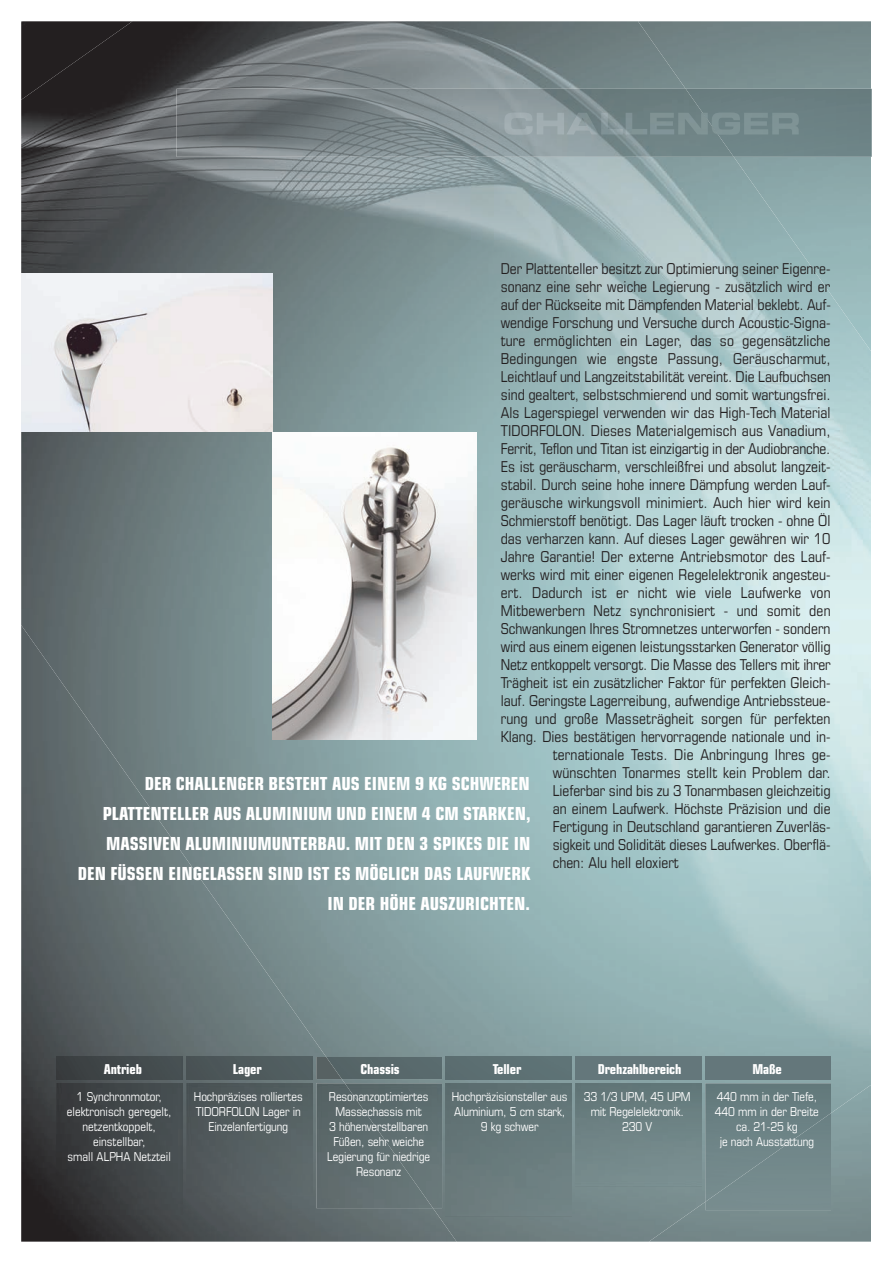
<style>
.page{position:relative;width:893px;height:1263px;background:#fff}
.page>*{position:absolute;margin:0;border:0;box-sizing:border-box;transform-origin:0 0}
.t1{font:700 condensed 18px/30.2px "Eurostile";color:#fff;text-align:right}
.t2{font:condensed 15px "Eurostile";color:#231f20}
.t3{font:700 condensed 13.65px "Eurostile";letter-spacing:-.01em;color:#fff}
.t4{font:condensed 12.3px/15px "Eurostile";letter-spacing:-.01em;color:#fff;text-align:center}
</style>
<div class="page">
<img style="left:21px;top:21px;width:851px;height:1221px">
<img style="left:57px;top:1083px;width:126px;height:132px">
<img style="left:57px;top:1057px;width:126px;height:22px">
<div style="left:186px;top:1057px;width:126px;height:22px;background:#4e5a5c"></div>
<img style="left:316px;top:1057px;width:10px;height:22px">
<div style="left:326px;top:1057px;width:116px;height:22px;background:#576769"></div>
<div style="left:446px;top:1057px;width:126px;height:22px;background:#5d7073"></div>
<div style="left:575px;top:1057px;width:126px;height:22px;background:#64777b"></div>
<div style="left:705px;top:1057px;width:126px;height:22px;background:#64777b"></div>
<img style="left:187px;top:1083px;width:125px;height:112px">
<img style="left:316px;top:1083px;width:29px;height:125px">
<img style="left:345px;top:1083px;width:97px;height:125px">
<img style="left:446px;top:1083px;width:126px;height:133px">
<img style="left:575px;top:1083px;width:126px;height:104px">
<img style="left:705px;top:1202px;width:126px;height:8px">
<img style="left:705px;top:1083px;width:126px;height:119px">
<div style="left:734px;top:89px;width:138px;height:68px;background:#6c8184"></div>
<img style="left:176px;top:89px;width:558px;height:68px">
<img style="left:718px;top:113px;width:81px;height:22px">
<img style="left:504px;top:113px;width:214px;height:22px">
<img style="left:21px;top:274px;width:251px;height:158px">
<img style="left:272px;top:432px;width:204px;height:308px">
<p class="t2" style="left:501px;top:263px;width:331px">Der Plattenteller besitzt zur Optimierung seiner Eigenre-</p>
<p class="t2" style="left:501px;top:281px;width:331px">sonanz eine sehr weiche Legierung - zusätzlich wird er</p>
<p class="t2" style="left:501px;top:299px;width:331px">auf der Rückseite mit Dämpfenden Material beklebt. Auf-</p>
<p class="t2" style="left:501px;top:317px;width:331px">wendige Forschung und Versuche durch Acoustic-Signa-</p>
<p class="t2" style="left:501px;top:335px;width:331px">ture ermöglichten ein Lager, das so gegensätzliche</p>
<p class="t2" style="left:501px;top:353px;width:331px">Bedingungen wie engste Passung, Geräuscharmut,</p>
<p class="t2" style="left:501px;top:371px;width:332px">Leichtlauf und Langzeitstabilität vereint. Die Laufbuchsen</p>
<p class="t2" style="left:501px;top:389px;width:331px">sind gealtert, selbstschmierend und somit wartungsfrei.</p>
<p class="t2" style="left:501px;top:407px;width:331px">Als Lagerspiegel verwenden wir das High-Tech Material</p>
<p class="t2" style="left:501px;top:425px;width:331px">TIDORFOLON. Dieses Materialgemisch aus Vanadium,</p>
<p class="t2" style="left:501px;top:443px;width:331px">Ferrit, Teflon und Titan ist einzigartig in der Audiobranche.</p>
<p class="t2" style="left:501px;top:461px;width:331px">Es ist geräuscharm, verschleißfrei und absolut langzeit-</p>
<p class="t2" style="left:501px;top:479px;width:331px">stabil. Durch seine hohe innere Dämpfung werden Lauf-</p>
<p class="t2" style="left:501px;top:497px;width:331px">geräusche wirkungsvoll minimiert. Auch hier wird kein</p>
<p class="t2" style="left:501px;top:515px;width:331px">Schmierstoff benötigt. Das Lager läuft trocken - ohne Öl</p>
<p class="t2" style="left:501px;top:533px;width:331px">das verharzen kann. Auf dieses Lager gewähren wir 10</p>
<p class="t2" style="left:501px;top:551px;width:331px">Jahre Garantie! Der externe Antriebsmotor des Lauf-</p>
<p class="t2" style="left:501px;top:569px;width:331px">werks wird mit einer eigenen Regelelektronik angesteu-</p>
<p class="t2" style="left:501px;top:587px;width:331px">ert. Dadurch ist er nicht wie viele Laufwerke von</p>
<p class="t2" style="left:501px;top:605px;width:331px">Mitbewerbern Netz synchronisiert - und somit den</p>
<p class="t2" style="left:501px;top:623px;width:331px">Schwankungen Ihres Stromnetzes unterworfen - sondern</p>
<p class="t2" style="left:501px;top:641px;width:332px">wird aus einem eigenen leistungsstarken Generator völlig</p>
<p class="t2" style="left:501px;top:659px;width:332px">Netz entkoppelt versorgt. Die Masse des Tellers mit ihrer</p>
<p class="t2" style="left:501px;top:677px;width:331px">Trägheit ist ein zusätzlicher Faktor für perfekten Gleich-</p>
<p class="t2" style="left:501px;top:695px;width:331px">lauf. Geringste Lagerreibung, aufwendige Antriebssteue-</p>
<p class="t2" style="left:501px;top:713px;width:331px">rung und große Masseträgheit sorgen für perfekten</p>
<p class="t2" style="left:501px;top:731px;width:331px">Klang. Dies bestätigen hervorragende nationale und in-</p>
<p class="t2" style="left:553px;top:749px;width:279px">ternationale Tests. Die Anbringung Ihres ge-</p>
<p class="t2" style="left:553px;top:767px;width:279px">wünschten Tonarmes stellt kein Problem dar.</p>
<p class="t2" style="left:553px;top:785px;width:279px">Lieferbar sind bis zu 3 Tonarmbasen gleichzeitig</p>
<p class="t2" style="left:553px;top:803px;width:279px">an einem Laufwerk. Höchste Präzision und die</p>
<p class="t2" style="left:553px;top:821px;width:279px">Fertigung in Deutschland garantieren Zuverläs-</p>
<p class="t2" style="left:553px;top:839px;width:279px">sigkeit und Solidität dieses Laufwerkes. Oberflä-</p>
<p class="t2" style="left:553px;top:857px;width:128px">chen: Alu hell eloxiert</p>
<p class="t1" style="left:78px;top:770px;width:454px">DER CHALLENGER BESTEHT AUS EINEM 9 KG SCHWEREN PLATTENTELLER AUS ALUMINIUM UND EINEM 4 CM STARKEN, MASSIVEN ALUMINIUMUNTERBAU. MIT DEN 3 SPIKES DIE IN DEN FÜSSEN EINGELASSEN SIND IST ES MÖGLICH DAS LAUFWERK IN DER HÖHE AUSZURICHTEN.</p>
<p class="t3" style="left:104px;top:1064px;width:40px">Antrieb</p>
<p class="t3" style="left:233px;top:1064px;width:31px">Lager</p>
<p class="t3" style="left:361px;top:1064px;width:41px">Chassis</p>
<p class="t3" style="left:493px;top:1064px;width:30px">Teller</p>
<p class="t3" style="left:598px;top:1064px;width:85px">Drehzahlbereich</p>
<p class="t3" style="left:752px;top:1064px;width:31px">Maße</p>
<p class="t4" style="left:194px;top:1090px;width:110px">Hochpräzises rolliertes<br>TIDORFOLON Lager in<br>Einzelanfertigung</p>
<p class="t4" style="left:327px;top:1090px;width:105px">Resonanzoptimiertes<br>Massechassis mit<br>3 höhenverstellbaren<br>Füßen, sehr weiche<br>Legierung für niedrige<br>Resonanz</p>
<p class="t4" style="left:452px;top:1090px;width:117px">Hochpräzisionsteller aus<br>Aluminium, 5 cm stark,<br>9 kg schwer</p>
<p class="t4" style="left:584px;top:1090px;width:108px">33 1/3 UPM, 45 UPM mit Regelelektronik.<br>230 V</p>
<p class="t4" style="left:715px;top:1090px;width:106px">440 mm in der Tiefe,<br>440 mm in der Breite ca. 21-25 kg<br>je nach Ausstattung</p>
<p class="t4" style="left:67px;top:1090px;width:106px">1 Synchronmotor, elektronisch geregelt, netzentkoppelt, einstellbar,<br>small ALPHA Netzteil</p>
</div>
